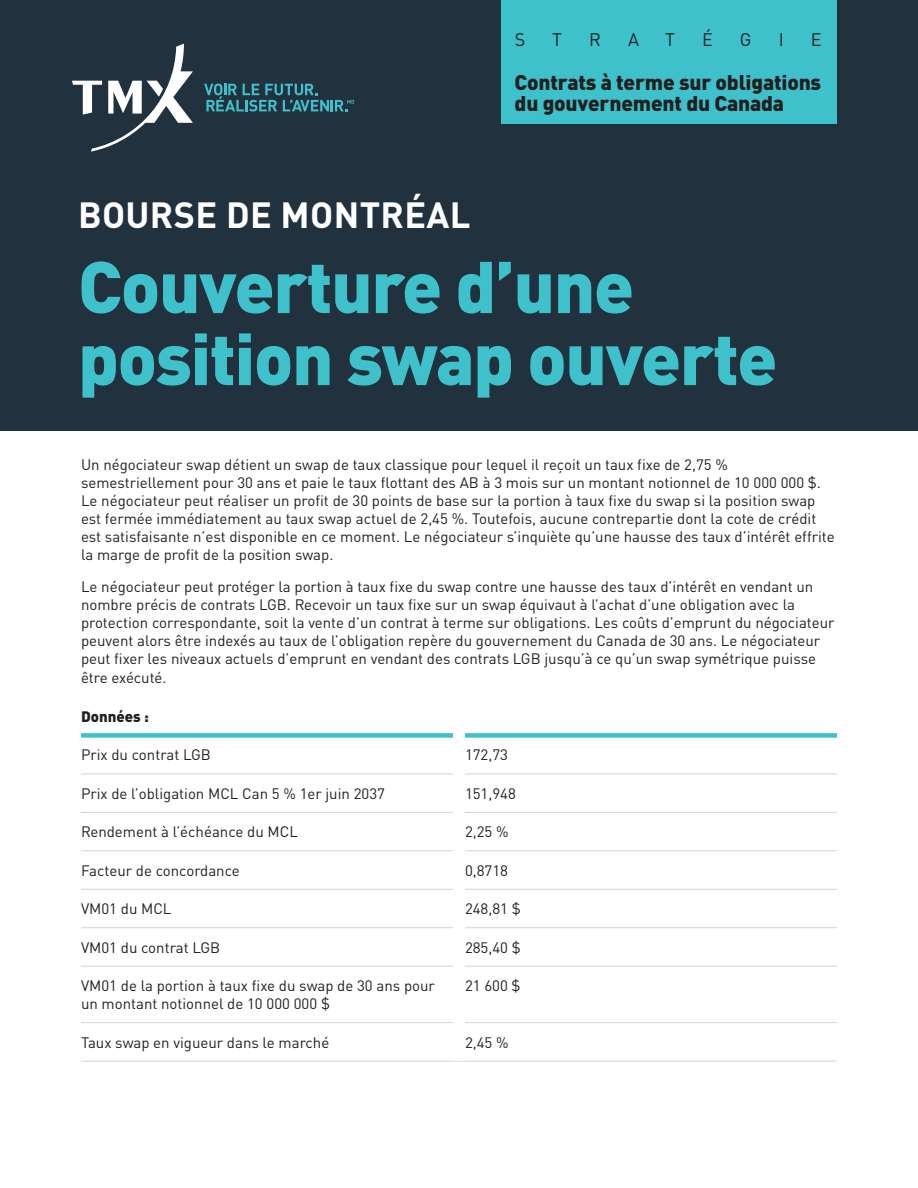
<style>
.page{position:relative;width:918px;height:1188px;background:#fff}
.page>*{position:absolute;margin:0;border:0;box-sizing:border-box;transform-origin:0 0}
.t1{font:900 72px/72px "DIN Pro";letter-spacing:-.02em;color:#3ec1cb}
.t2{font:700 36px "DIN Pro";letter-spacing:.01em;color:#fff}
.t3{font:900 21px/21px "DIN Pro";letter-spacing:-.01em;color:#231f20}
.t4{font:18px "DIN Pro";color:#231f20}
.Pages_-_Text{font:15px/18px "DIN Pro";color:#231f20}
.GRAPH_-_Title{font:900 15px "DIN Pro";color:#231f20}
</style>
<div class="page">
<hr style="left:81px;top:774px;width:372px;height:1px;background:#cbd6dd">
<hr style="left:465px;top:774px;width:372px;height:1px;background:#cbd6dd">
<hr style="left:81px;top:812px;width:372px;height:1px;background:#cbd6dd">
<hr style="left:465px;top:812px;width:372px;height:1px;background:#cbd6dd">
<hr style="left:81px;top:850px;width:372px;height:1px;background:#cbd6dd">
<hr style="left:465px;top:850px;width:372px;height:1px;background:#cbd6dd">
<hr style="left:81px;top:889px;width:372px;height:1px;background:#cbd6dd">
<hr style="left:465px;top:889px;width:372px;height:1px;background:#cbd6dd">
<hr style="left:81px;top:927px;width:372px;height:1px;background:#cbd6dd">
<hr style="left:465px;top:927px;width:372px;height:1px;background:#cbd6dd">
<hr style="left:81px;top:966px;width:372px;height:1px;background:#cbd6dd">
<hr style="left:465px;top:966px;width:372px;height:1px;background:#cbd6dd">
<hr style="left:81px;top:1022px;width:372px;height:1px;background:#cbd6dd">
<hr style="left:465px;top:1022px;width:372px;height:1px;background:#cbd6dd">
<hr style="left:81px;top:1061px;width:378px;height:1px;background:#cbd6dd">
<hr style="left:459px;top:1061px;width:378px;height:1px;background:#cbd6dd">
<div style="left:81px;top:733px;width:372px;height:5px;background:#3ec1cb"></div>
<div style="left:465px;top:733px;width:372px;height:5px;background:#3ec1cb"></div>
<div style="left:0;top:0;width:918px;height:431px;background:#21313e"></div>
<div style="left:501px;top:0;width:336px;height:123px;background:#3ec1cb"></div>
<svg style="left:72px;top:44px;width:121px;height:108px"></svg>
<svg style="left:204px;top:84px;width:150px;height:28px"></svg>
<p class="t4" style="left:515px;top:26px;width:12px">S</p>
<p class="t4" style="left:552px;top:26px;width:11px">T</p>
<p class="t4" style="left:589px;top:26px;width:13px">R</p>
<p class="t4" style="left:628px;top:26px;width:12px">A</p>
<p class="t4" style="left:665px;top:26px;width:11px">T</p>
<p class="t4" style="left:702px;top:26px;width:12px">É</p>
<p class="t4" style="left:740px;top:26px;width:13px">G</p>
<p class="t4" style="left:779px;top:26px;width:7px">I</p>
<p class="t4" style="left:811px;top:26px;width:12px">E</p>
<p class="t3" style="left:515px;top:71px;width:308px">Contrats à terme sur obligations du gouvernement du Canada</p>
<p class="t2" style="left:78px;top:186px;width:394px">BOURSE DE MONTRÉAL</p>
<p class="t1" style="left:78px;top:246px;width:701px">Couverture d’une position swap ouverte</p>
<p class="Pages_-_Text" style="left:81px;top:455px;width:755px">Un négociateur swap détient un swap de taux classique pour lequel il reçoit un taux fixe de 2,75 % semestriellement pour 30 ans et paie le taux flottant des AB à 3 mois sur un montant notionnel de 10 000 000 $.<br>Le négociateur peut réaliser un profit de 30 points de base sur la portion à taux fixe du swap si la position swap est fermée immédiatement au taux swap actuel de 2,45 %. Toutefois, aucune contrepartie dont la cote de crédit est satisfaisante n’est disponible en ce moment. Le négociateur s’inquiète qu’une hausse des taux d’intérêt effrite la marge de profit de la position swap.</p>
<p class="Pages_-_Text" style="left:81px;top:577px;width:755px">Le négociateur peut protéger la portion à taux fixe du swap contre une hausse des taux d’intérêt en vendant un nombre précis de contrats LGB. Recevoir un taux fixe sur un swap équivaut à l’achat d’une obligation avec la protection correspondante, soit la vente d’un contrat à terme sur obligations. Les coûts d’emprunt du négociateur peuvent alors être indexés au taux de l’obligation repère du gouvernement du Canada de 30 ans. Le négociateur peut fixer les niveaux actuels d’emprunt en vendant des contrats LGB jusqu’à ce qu’un swap symétrique puisse</p>
<p class="Pages_-_Text" style="left:81px;top:668px;width:87px">être exécuté.</p>
<p class="GRAPH_-_Title" style="left:81px;top:704px;width:69px">Données :</p>
<p class="Pages_-_Text" style="left:81px;top:745px;width:131px">Prix du contrat LGB</p>
<p class="Pages_-_Text" style="left:465px;top:745px;width:45px">172,73</p>
<p class="Pages_-_Text" style="left:81px;top:783px;width:306px">Prix de l’obligation MCL Can 5 % 1er juin 2037</p>
<p class="Pages_-_Text" style="left:465px;top:783px;width:52px">151,948</p>
<p class="Pages_-_Text" style="left:81px;top:822px;width:218px">Rendement à l’échéance du MCL</p>
<p class="Pages_-_Text" style="left:465px;top:822px;width:45px">2,25 %</p>
<p class="Pages_-_Text" style="left:81px;top:860px;width:160px">Facteur de concordance</p>
<p class="Pages_-_Text" style="left:465px;top:860px;width:45px">0,8718</p>
<p class="Pages_-_Text" style="left:81px;top:899px;width:92px">VM01 du MCL</p>
<p class="Pages_-_Text" style="left:465px;top:899px;width:57px">248,81 $</p>
<p class="Pages_-_Text" style="left:81px;top:937px;width:141px">VM01 du contrat LGB</p>
<p class="Pages_-_Text" style="left:465px;top:937px;width:57px">285,40 $</p>
<p class="Pages_-_Text" style="left:81px;top:976px;width:355px">VM01 de la portion à taux fixe du swap de 30 ans pour un montant notionnel de 10 000 000 $</p>
<p class="Pages_-_Text" style="left:465px;top:976px;width:57px">21 600 $</p>
<p class="Pages_-_Text" style="left:81px;top:1032px;width:250px">Taux swap en vigueur dans le marché</p>
<p class="Pages_-_Text" style="left:465px;top:1032px;width:45px">2,45 %</p>
</div>
